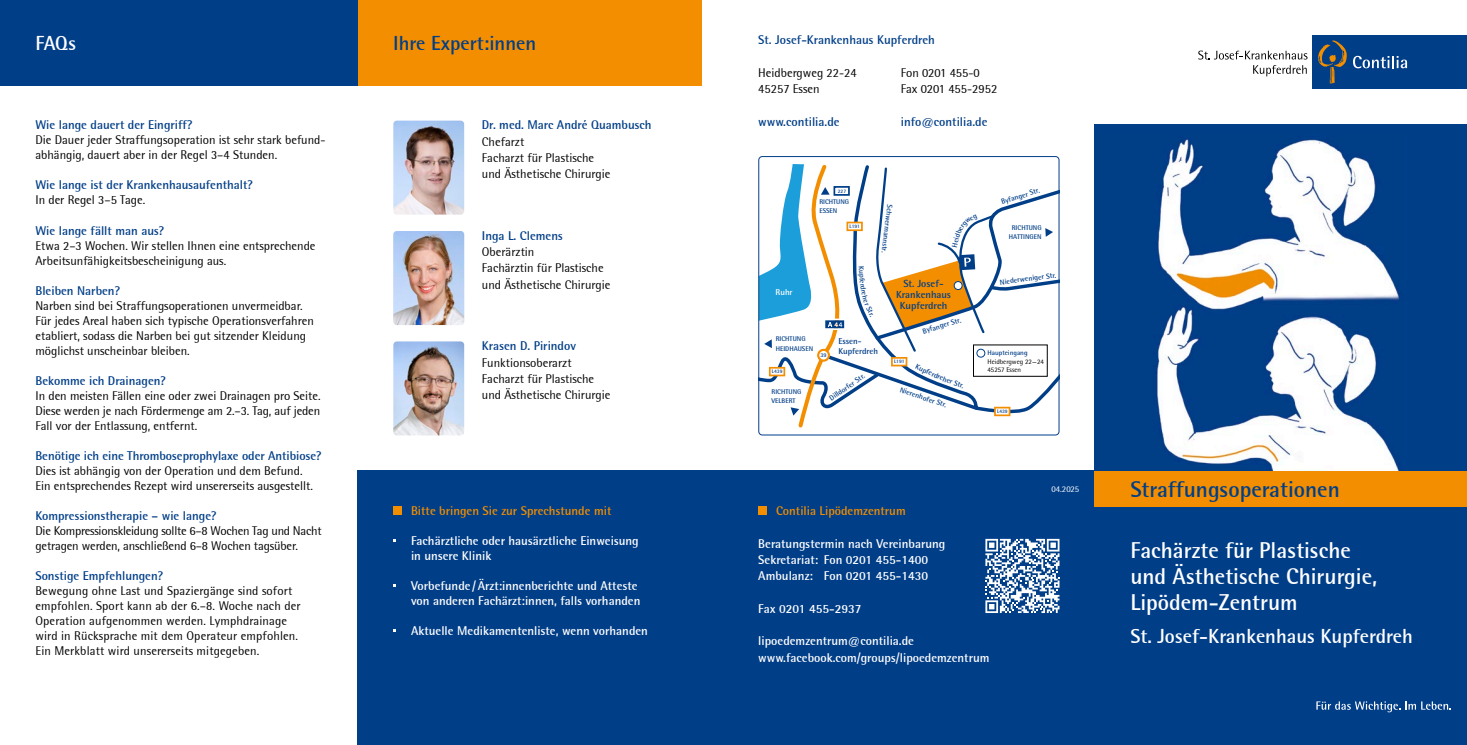
<style>
.page{position:relative;width:1467px;height:745px;background:#fff}
.page>*{position:absolute;margin:0;border:0;box-sizing:border-box;transform-origin:0 0}
.Mengentext{font:700 22.5px/26.2px "Rotis Semi Sans";color:#fff}
.Mengentext-2{font:700 22.5px "Rotis Semi Sans";color:#003e88}
.Mengentext-3{font:700 20px "Rotis Semi Sans";color:#fff}
.t1{font:700 20px "Rotis Semi Sans";color:#003e88}
.Fließtext{font:12.5px/15px "Rotis Semi Sans";color:#000}
.t2{font:700 12.5px/15px "Rotis Semi Sans";color:#fff}
.Mengentext-4{font:12.5px/16.2px "Rotis Semi Sans";color:#000}
.Fließtext-2{font:12.5px/15px "Rotis Semi Sans";letter-spacing:-.02em;color:#000}
.Mengentext-5{font:700 12.5px "Rotis Semi Sans";color:#003e88}
.Fließtext-3{font:700 12.5px/15px "Rotis Semi Sans";color:#003e88}
.t3{font:700 12.5px "Rotis Semi Sans";color:#f38e00}
.t4{font:700 10.25px/11.5px "Rotis Semi Sans";color:#003e88;text-align:center}
.Blickfangpunkt_weiß{font:8.75px "Rotis Semi Sans";color:#fff}
.t5{font:700 8.62px/10.2px "Rotis Semi Sans";color:#003e88}
.t6{font:700 8.62px "Rotis Semi Sans";color:#fff}
.t7{font:700 7.5px "Rotis Semi Sans";color:#003e88}
.t8{font:700 6.88px/9.1px "Rotis Semi Sans";color:#003e88}
.t9{font:6.88px/8.2px "Rotis Semi Sans";color:#000}
.t10{font:700 5.75px "Rotis Semi Sans";color:#003e88}
.t11{font:700 5.12px "Rotis Semi Sans";color:#003e88}
.s1{font-weight:700;color:#003e88}
.s2{font-weight:400;color:#000}
</style>
<div class="page">
<div style="left:358px;top:0;width:344px;height:85px;background:#f38e00"></div>
<div style="left:0;top:0;width:358px;height:85px;background:#003e88"></div>
<div style="left:358px;top:470px;width:1109px;height:274px;background:#003e88"></div>
<div style="left:1095px;top:470px;width:372px;height:36px;background:#f38e00"></div>
<svg style="left:1316px;top:701px;width:135px;height:10px"></svg>
<img style="left:393px;top:120px;width:71px;height:94px">
<div style="left:393px;top:506px;width:9px;height:9px;background:#f38e00"></div>
<svg style="left:1198px;top:51px;width:109px;height:8px"></svg>
<svg style="left:1253px;top:65px;width:54px;height:11px"></svg>
<div style="left:1313px;top:35px;width:154px;height:54px;background:#003e88"></div>
<svg style="left:1318px;top:40px;width:29px;height:44px"></svg>
<svg style="left:1353px;top:56px;width:54px;height:12px"></svg>
<div style="left:1095px;top:124px;width:372px;height:346px;background:#003e88"></div>
<img style="left:1156px;top:139px;width:243px;height:331px">
<img style="left:393px;top:231px;width:71px;height:94px">
<div style="left:758px;top:506px;width:9px;height:9px;background:#f38e00"></div>
<svg style="left:985px;top:538px;width:74px;height:74px"></svg>
<img style="left:393px;top:341px;width:71px;height:94px">
<svg style="left:759px;top:164px;width:300px;height:263px"></svg>
<p class="Mengentext-3" style="left:35px;top:30px;width:42px">FAQs</p>
<p class="Fließtext" style="left:35px;top:117px;width:292px"><span class="s1">Wie lange dauert der Eingriff?<br></span>Die Dauer jeder Straffungsoperation ist sehr stark befund&shy;abhängig, dauert aber in der Regel 3–4 Stunden.</p>
<p class="Fließtext-3" style="left:35px;top:177px;width:219px">Wie lange ist der Krankenhausaufenthalt?<br><span class="s2">In der Regel 3–5 Tage.</span></p>
<p class="Fließtext" style="left:35px;top:222px;width:282px"><span class="s1">Wie lange fällt man aus?<br></span>Etwa 2–3 Wochen. Wir stellen Ihnen eine entsprechende<br>Arbeitsunfähigkeitsbescheinigung aus.</p>
<p class="Fließtext" style="left:35px;top:282px;width:280px"><span class="s1">Bleiben Narben?<br></span>Narben sind bei Straffungsoperationen unvermeidbar.<br>Für jedes Areal haben sich typische Operationsverfahren etabliert, sodass die Narben bei gut sitzender Kleidung möglichst unscheinbar bleiben.</p>
<p class="Fließtext" style="left:35px;top:372px;width:287px"><span class="s1">Bekomme ich Drainagen?<br></span>In den meisten Fällen eine oder zwei Drainagen pro Seite.<br>Diese werden je nach Fördermenge am 2.–3. Tag, auf jeden Fall vor der Entlassung, entfernt.</p>
<p class="Fließtext" style="left:35px;top:447px;width:288px"><span class="s1">Benötige ich eine Thromboseprophylaxe oder Antibiose?<br></span>Dies ist abhängig von der Operation und dem Befund.<br>Ein entsprechendes Rezept wird unsererseits ausgestellt.</p>
<p class="Fließtext-2" style="left:35px;top:507px;width:288px"><span class="s1">Kompressionstherapie – wie lange?<br></span>Die Kompressionskleidung sollte 6–8 Wochen Tag und Nacht getragen werden, anschließend 6–8 Wochen tagsüber.</p>
<p class="Fließtext" style="left:35px;top:567px;width:267px"><span class="s1">Sonstige Empfehlungen?<br></span>Bewegung ohne Last und Spaziergänge sind sofort empfohlen. Sport kann ab der 6.–8. Woche nach der Operation aufgenommen werden. Lymphdrainage wird in Rücksprache mit dem Operateur empfohlen.<br>Ein Merkblatt wird unsererseits mitgegeben.</p>
<p class="t1" style="left:393px;top:30px;width:144px">Ihre Expert:innen</p>
<p class="Mengentext-5" style="left:482px;top:117px;width:171px">Dr. med. Marc André Quambusch</p>
<p class="Mengentext-4" style="left:482px;top:133px;width:130px">Chefarzt<br>Facharzt für Plastische und Ästhetische Chirurgie</p>
<p class="Mengentext-5" style="left:482px;top:228px;width:83px">Inga L. Clemens</p>
<p class="Mengentext-4" style="left:482px;top:243px;width:130px">Oberärztin<br>Fachärztin für Plastische und Ästhetische Chirurgie</p>
<p class="Mengentext-5" style="left:482px;top:338px;width:96px">Krasen D. Pirindov</p>
<p class="Mengentext-4" style="left:482px;top:354px;width:130px">Funktionsoberarzt<br>Facharzt für Plastische und Ästhetische Chirurgie</p>
<p class="t3" style="left:411px;top:503px;width:202px">Bitte bringen Sie zur Sprechstunde mit</p>
<p class="t2" style="left:411px;top:533px;width:229px">Fachärztliche oder hausärztliche Einweisung in unsere Klinik</p>
<p class="t2" style="left:411px;top:578px;width:231px">Vorbefunde /Ärzt:innenberichte und Atteste von anderen Fachärzt:innen, falls vorhanden</p>
<p class="t2" style="left:411px;top:623px;width:238px">Aktuelle Medikamentenliste, wenn vorhanden</p>
<p class="Fließtext-3" style="left:758px;top:32px;width:178px">St. Josef-Krankenhaus Kupferdreh</p>
<p class="Mengentext-4" style="left:758px;top:64px;width:100px">Heidbergweg 22-24</p>
<p class="Mengentext-4" style="left:901px;top:64px;width:81px">Fon 0201 455-0</p>
<p class="Mengentext-4" style="left:758px;top:80px;width:63px">45257 Essen</p>
<p class="Mengentext-4" style="left:901px;top:80px;width:98px">Fax 0201 455-2952</p>
<p class="Mengentext-5" style="left:758px;top:114px;width:83px">www.contilia.de</p>
<p class="Mengentext-5" style="left:901px;top:114px;width:88px">info@contilia.de</p>
<p class="t6" style="left:776px;top:286px;width:19px">Ruhr</p>
<p class="t11" style="left:838px;top:187px;width:10px">227</p>
<p class="t8" style="left:819px;top:197px;width:31px">RICHTUNG<br>ESSEN</p>
<p class="t11" style="left:849px;top:223px;width:12px">L191</p>
<p class="t7" style="left:895px;top:204px;width:50px;rotate:97deg">Schwermannstr.</p>
<p class="t4" style="left:896px;top:277px;width:56px">St. Josef-<br>Krankenhaus<br>Kupferdreh</p>
<p class="t7" style="left:921px;top:326px;width:41px;rotate:-17deg">Byfanger Str.</p>
<p class="t8" style="left:776px;top:334px;width:39px">RICHTUNG<br>HEIDHAUSEN</p>
<p class="t10" style="left:820px;top:351px;width:8px">39</p>
<p class="t5" style="left:838px;top:335px;width:41px">Essen-<br>Kupferdreh</p>
<p class="t11" style="left:894px;top:358px;width:12px">L191</p>
<p class="t11" style="left:772px;top:368px;width:12px">L439</p>
<p class="t8" style="left:772px;top:386px;width:31px">RICHTUNG<br>VELBERT</p>
<p class="t7" style="left:827px;top:395px;width:43px;rotate:-35deg">Dilldorfer Str.</p>
<p class="t7" style="left:902px;top:384px;width:50px;rotate:19deg">Nierenhofer Str.</p>
<p class="t7" style="left:1000px;top:197px;width:41px;rotate:-17deg">Byfanger Str.</p>
<p class="t8" style="left:1009px;top:223px;width:34px;text-align:center">RICHTUNG<br>HATTINGEN</p>
<p class="t7" style="left:999px;top:277px;width:58px;rotate:-7deg">Niederweniger Str.</p>
<p class="t9" style="left:987px;top:348px;width:58px"><span class="s1">Haupteingang<br></span>Heidbergweg 22—24<br>45257 Essen</p>
<p class="t11" style="left:997px;top:408px;width:12px">L439</p>
<p class="Blickfangpunkt_weiß" style="left:1051px;top:483px;width:29px">04.2025</p>
<p class="t3" style="left:776px;top:503px;width:131px">Contilia Lipödemzentrum</p>
<p class="t2" style="left:758px;top:535px;width:189px">Beratungstermin nach Vereinbarung</p>
<p class="t2" style="left:758px;top:551px;width:171px">Sekretariat: Fon 0201 455-1400</p>
<p class="t2" style="left:758px;top:568px;width:171px">Ambulanz: Fon 0201 455-1430</p>
<p class="t2" style="left:758px;top:600px;width:105px">Fax 0201 455-2937</p>
<p class="t2" style="left:758px;top:633px;width:157px">lipoedemzentrum@contilia.de</p>
<p class="t2" style="left:758px;top:649px;width:233px">www.facebook.com/groups/lipoedemzentrum</p>
<p class="Mengentext-2" style="left:1130px;top:475px;width:211px">Straffungsoperationen</p>
<p class="Mengentext" style="left:1130px;top:536px;width:248px">Fachärzte für Plastische und Ästhetische Chirurgie,<br>Lipödem-Zentrum</p>
<p class="Mengentext-3" style="left:1130px;top:623px;width:284px">St. Josef-Krankenhaus Kupferdreh</p>
</div>
